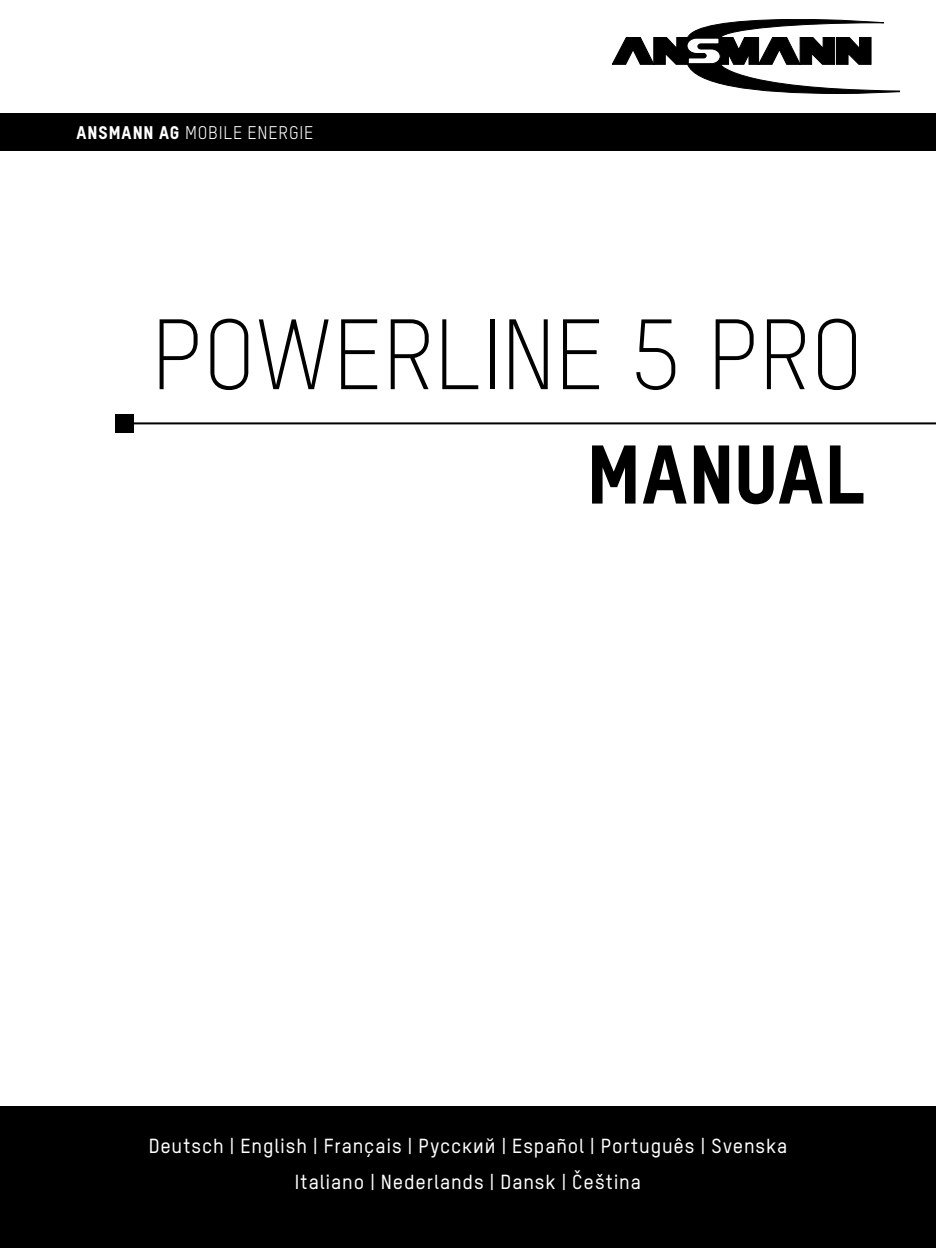
<style>
.page{position:relative;width:936px;height:1248px;background:#fff}
.page>*{position:absolute;margin:0;border:0;box-sizing:border-box;transform-origin:0 0}
.t1{font:300 98px "TSTARPRO";letter-spacing:.005em;color:#000}
.t2{font:800 81.6px "TSTARPRO";letter-spacing:.015em;color:#000}
.t3{font:500 20px/36px "TSTARPRO";letter-spacing:.045em;color:#fff;text-align:center}
.t4{font:18px "TSTARPRO";letter-spacing:.045em;color:#fff}
.s1{font-weight:800}
</style>
<div class="page">
<div style="left:0;top:1106px;width:935px;height:141px;background:#000"></div>
<div style="left:0;top:113px;width:935px;height:37px;background:#000"></div>
<svg style="left:612px;top:19px;width:287px;height:74px"></svg>
<div style="left:115px;top:414px;width:18px;height:18px;background:#000"></div>
<hr style="left:124px;top:422px;width:811px;height:2px;background:#000">
<p class="t4" style="left:77px;top:122px;width:238px"><span class="s1">ANSMANN AG</span> MOBILE ENERGIE</p>
<h1 class="t1" style="left:151px;top:299px;width:713px">POWERLINE 5 PRO</h1>
<h2 class="t2" style="left:587px;top:426px;width:278px">MANUAL</h2>
<p class="t3" style="left:149px;top:1127px;width:640px">Deutsch | English | Français | Pусский | Español | Português | Svenska<br>Italiano | Nederlands | Dansk | Čeština</p>
</div>
